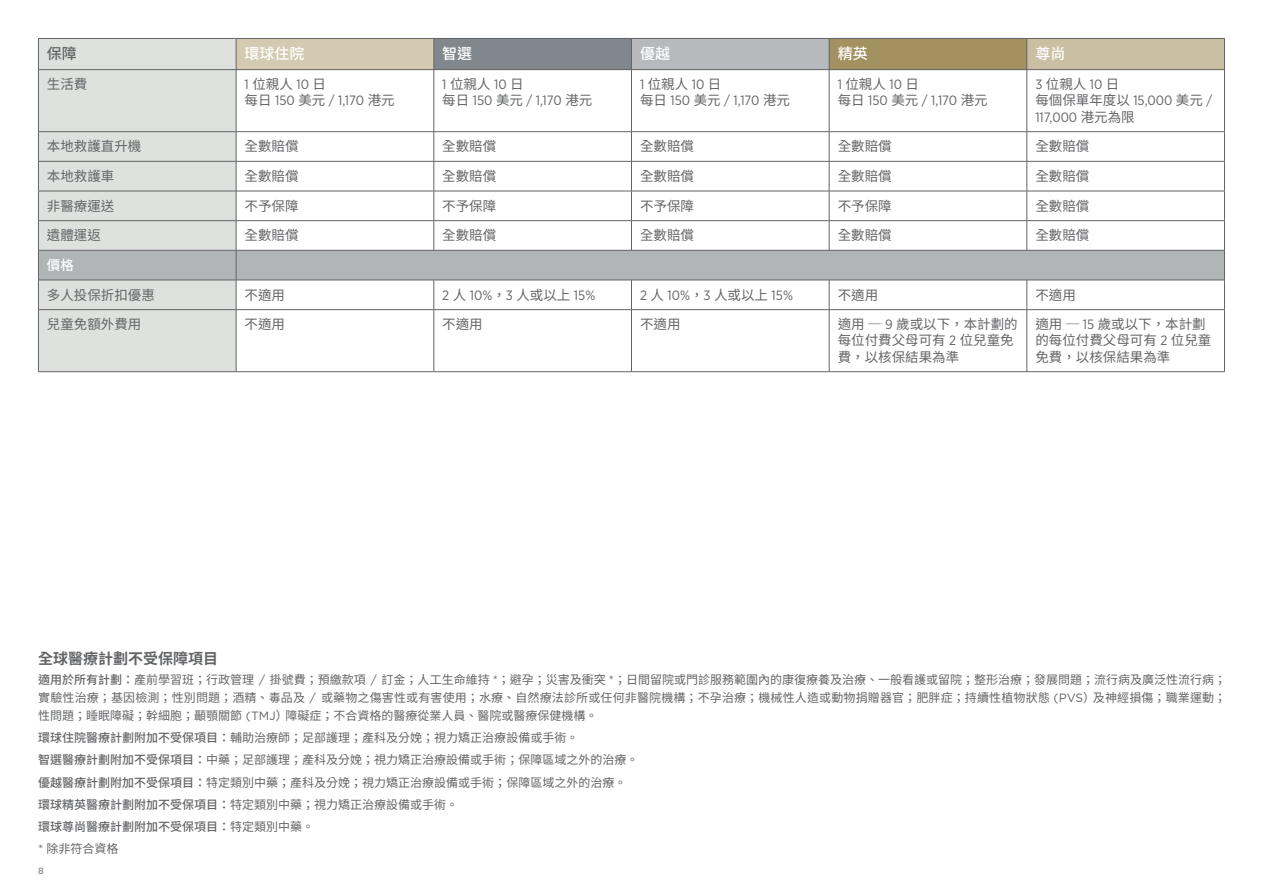
<style>
.page{position:relative;width:1263px;height:893px;background:#fff}
.page>*{position:absolute;margin:0;border:0;box-sizing:border-box;transform-origin:0 0}
.t1{font:500 15px "Noto Sans TC";color:#fff}
.t2{font:700 15px "Noto Sans TC";color:#636466}
.t3{font:500 15px "Noto Sans TC";color:#636466}
.t4{font:13.5px/16.2px "Noto Sans TC";color:#636466}
.t5{font:13.5px "Gotham Narrow";color:#636466}
.t6{font:500 13.5px "Noto Sans TC";color:#fff}
.t7{font:12px/22.2px "Noto Sans TC";color:#636466;text-align:justify}
.t8{font:9px "Gotham";color:#636466}
.s1{font-family:"Gotham Narrow"}
.s2{font-family:"Noto Sans TC"}
.s3{font-weight:500}
.s4{font-family:"Gotham"}
</style>
<div class="page">
<div style="left:39px;top:39px;width:197px;height:332px;background:#dfe1df"></div>
<div style="left:236px;top:38px;width:198px;height:32px;background:#d4cab2"></div>
<div style="left:434px;top:38px;width:197px;height:32px;background:#81888d"></div>
<div style="left:631px;top:38px;width:198px;height:32px;background:#b7b9bc"></div>
<div style="left:829px;top:38px;width:198px;height:32px;background:#a39161"></div>
<div style="left:1027px;top:38px;width:197px;height:32px;background:#cbbfa3"></div>
<hr style="left:38px;top:38px;width:198px;height:1px;background:#636466">
<hr style="left:38px;top:39px;width:1px;height:30px;background:#636466">
<hr style="left:236px;top:38px;width:198px;height:1px;background:#636466">
<hr style="left:236px;top:39px;width:1px;height:30px;background:#636466">
<hr style="left:434px;top:38px;width:197px;height:1px;background:#636466">
<hr style="left:434px;top:39px;width:1px;height:30px;background:#636466">
<hr style="left:631px;top:38px;width:198px;height:1px;background:#636466">
<hr style="left:631px;top:39px;width:1px;height:30px;background:#636466">
<hr style="left:829px;top:38px;width:198px;height:1px;background:#636466">
<hr style="left:829px;top:39px;width:1px;height:30px;background:#636466">
<hr style="left:1027px;top:38px;width:198px;height:1px;background:#636466">
<hr style="left:1026px;top:39px;width:1px;height:30px;background:#636466">
<hr style="left:1224px;top:39px;width:1px;height:30px;background:#636466">
<hr style="left:38px;top:69px;width:198px;height:1px;background:#636466">
<hr style="left:236px;top:69px;width:198px;height:1px;background:#636466">
<hr style="left:434px;top:69px;width:197px;height:1px;background:#636466">
<hr style="left:631px;top:69px;width:198px;height:1px;background:#636466">
<hr style="left:829px;top:69px;width:198px;height:1px;background:#636466">
<hr style="left:1027px;top:69px;width:198px;height:1px;background:#636466">
<hr style="left:38px;top:70px;width:1px;height:61px;background:#636466">
<hr style="left:236px;top:70px;width:1px;height:61px;background:#636466">
<hr style="left:434px;top:70px;width:1px;height:61px;background:#636466">
<hr style="left:631px;top:70px;width:1px;height:61px;background:#636466">
<hr style="left:829px;top:70px;width:1px;height:61px;background:#636466">
<hr style="left:1026px;top:70px;width:1px;height:61px;background:#636466">
<hr style="left:1224px;top:70px;width:1px;height:61px;background:#636466">
<hr style="left:38px;top:131px;width:198px;height:1px;background:#636466">
<hr style="left:236px;top:131px;width:198px;height:1px;background:#636466">
<hr style="left:434px;top:131px;width:197px;height:1px;background:#636466">
<hr style="left:631px;top:131px;width:198px;height:1px;background:#636466">
<hr style="left:829px;top:131px;width:198px;height:1px;background:#636466">
<hr style="left:1027px;top:131px;width:198px;height:1px;background:#636466">
<svg style="left:38px;top:132px;width:1187px;height:177px"></svg>
<hr style="left:38px;top:309px;width:198px;height:1px;background:#636466">
<hr style="left:38px;top:310px;width:1px;height:61px;background:#636466">
<hr style="left:236px;top:309px;width:198px;height:1px;background:#636466">
<hr style="left:236px;top:310px;width:1px;height:61px;background:#636466">
<hr style="left:434px;top:309px;width:197px;height:1px;background:#636466">
<hr style="left:434px;top:310px;width:1px;height:61px;background:#636466">
<hr style="left:631px;top:309px;width:198px;height:1px;background:#636466">
<hr style="left:631px;top:310px;width:1px;height:61px;background:#636466">
<hr style="left:829px;top:309px;width:198px;height:1px;background:#636466">
<hr style="left:829px;top:310px;width:1px;height:61px;background:#636466">
<hr style="left:1027px;top:309px;width:198px;height:1px;background:#636466">
<hr style="left:1026px;top:310px;width:1px;height:61px;background:#636466">
<hr style="left:1224px;top:310px;width:1px;height:61px;background:#636466">
<hr style="left:38px;top:371px;width:198px;height:1px;background:#636466">
<hr style="left:236px;top:371px;width:198px;height:1px;background:#636466">
<hr style="left:434px;top:371px;width:197px;height:1px;background:#636466">
<hr style="left:631px;top:371px;width:198px;height:1px;background:#636466">
<hr style="left:829px;top:371px;width:198px;height:1px;background:#636466">
<hr style="left:1027px;top:371px;width:198px;height:1px;background:#636466">
<p class="t3" style="left:47px;top:45px;width:31px">保障</p>
<p class="t1" style="left:245px;top:45px;width:61px">環球住院</p>
<p class="t1" style="left:442px;top:45px;width:31px">智選</p>
<p class="t1" style="left:640px;top:45px;width:31px">優越</p>
<p class="t1" style="left:838px;top:45px;width:31px">精英</p>
<p class="t1" style="left:1035px;top:45px;width:31px">尊尚</p>
<p class="t4" style="left:47px;top:76px;width:42px">生活費</p>
<p class="t4" style="left:245px;top:76px;width:83px"><span class="s1">1</span> 位親人 <span class="s1">10</span> 日</p>
<p class="t5" style="left:245px;top:92px;width:152px"><span class="s2">每日</span> 150 <span class="s2">美元</span> / 1,170 <span class="s2">港元</span></p>
<p class="t4" style="left:442px;top:76px;width:83px"><span class="s1">1</span> 位親人 <span class="s1">10</span> 日</p>
<p class="t5" style="left:442px;top:92px;width:152px"><span class="s2">每日</span> 150 <span class="s2">美元</span> / 1,170 <span class="s2">港元</span></p>
<p class="t4" style="left:640px;top:76px;width:83px"><span class="s1">1</span> 位親人 <span class="s1">10</span> 日</p>
<p class="t5" style="left:640px;top:92px;width:152px"><span class="s2">每日</span> 150 <span class="s2">美元</span> / 1,170 <span class="s2">港元</span></p>
<p class="t4" style="left:838px;top:76px;width:83px"><span class="s1">1</span> 位親人 <span class="s1">10</span> 日</p>
<p class="t5" style="left:838px;top:92px;width:152px"><span class="s2">每日</span> 150 <span class="s2">美元</span> / 1,170 <span class="s2">港元</span></p>
<p class="t4" style="left:1035px;top:76px;width:178px"><span class="s1">3</span> 位親人 <span class="s1">10</span> 日<br>每個保單年度以 <span class="s1">15,000</span> 美元 <span class="s1">/</span></p>
<p class="t5" style="left:1035px;top:108px;width:101px">117,000 <span class="s2">港元為限</span></p>
<p class="t4" style="left:47px;top:138px;width:96px">本地救護直升機</p>
<p class="t4" style="left:245px;top:138px;width:55px">全數賠償</p>
<p class="t4" style="left:442px;top:138px;width:55px">全數賠償</p>
<p class="t4" style="left:640px;top:138px;width:55px">全數賠償</p>
<p class="t4" style="left:838px;top:138px;width:55px">全數賠償</p>
<p class="t4" style="left:1035px;top:138px;width:55px">全數賠償</p>
<p class="t4" style="left:47px;top:168px;width:69px">本地救護車</p>
<p class="t4" style="left:245px;top:168px;width:55px">全數賠償</p>
<p class="t4" style="left:442px;top:168px;width:55px">全數賠償</p>
<p class="t4" style="left:640px;top:168px;width:55px">全數賠償</p>
<p class="t4" style="left:838px;top:168px;width:55px">全數賠償</p>
<p class="t4" style="left:1035px;top:168px;width:55px">全數賠償</p>
<p class="t4" style="left:47px;top:198px;width:69px">非醫療運送</p>
<p class="t4" style="left:245px;top:198px;width:55px">不予保障</p>
<p class="t4" style="left:442px;top:198px;width:55px">不予保障</p>
<p class="t4" style="left:640px;top:198px;width:55px">不予保障</p>
<p class="t4" style="left:838px;top:198px;width:55px">不予保障</p>
<p class="t4" style="left:1035px;top:198px;width:55px">全數賠償</p>
<p class="t4" style="left:47px;top:227px;width:55px">遺體運返</p>
<p class="t4" style="left:245px;top:227px;width:55px">全數賠償</p>
<p class="t4" style="left:442px;top:227px;width:55px">全數賠償</p>
<p class="t4" style="left:640px;top:227px;width:55px">全數賠償</p>
<p class="t4" style="left:838px;top:227px;width:55px">全數賠償</p>
<p class="t4" style="left:1035px;top:227px;width:55px">全數賠償</p>
<p class="t6" style="left:47px;top:257px;width:28px">價格</p>
<p class="t4" style="left:47px;top:287px;width:109px">多人投保折扣優惠</p>
<p class="t4" style="left:245px;top:287px;width:42px">不適用</p>
<p class="t5" style="left:442px;top:286px;width:154px">2 <span class="s2">人</span> 10%<span class="s2">，</span>3 <span class="s2">人或以上</span> 15%</p>
<p class="t5" style="left:640px;top:286px;width:154px">2 <span class="s2">人</span> 10%<span class="s2">，</span>3 <span class="s2">人或以上</span> 15%</p>
<p class="t4" style="left:838px;top:287px;width:42px">不適用</p>
<p class="t4" style="left:1035px;top:287px;width:42px">不適用</p>
<p class="t4" style="left:47px;top:316px;width:96px">兒童免額外費用</p>
<p class="t4" style="left:245px;top:316px;width:42px">不適用</p>
<p class="t4" style="left:442px;top:316px;width:42px">不適用</p>
<p class="t4" style="left:640px;top:316px;width:42px">不適用</p>
<p class="t4" style="left:838px;top:316px;width:182px">適用 ─ <span class="s1">9</span> 歲或以下，本計劃的每位付費父母可有 <span class="s1">2</span> 位兒童免費，以核保結果為準</p>
<p class="t4" style="left:1035px;top:316px;width:178px">適用 ─ <span class="s1">15</span> 歲或以下，本計劃的每位付費父母可有 <span class="s1">2</span> 位兒童免費，以核保結果為準</p>
<p class="t2" style="left:38px;top:650px;width:181px">全球醫療計劃不受保障項目</p>
<p class="t7" style="left:38px;top:671px;width:1189px;line-height:18px"><span class="s3">適用於所有計劃：</span>產前學習班；行政管理 <span class="s4">/</span> 掛號費；預繳款項 <span class="s4">/</span> 訂金；人工生命維持 <span class="s4">*</span>；避孕；災害及衝突 <span class="s4">*</span>；日間留院或門診服務範圍內的康復療養及治療、一般看護或留院；整形治療；發展問題；流行病及廣泛性流行病；實驗性治療；基因檢測；性別問題；酒精、毒品及 <span class="s4">/</span> 或藥物之傷害性或有害使用；水療、自然療法診所或任何非醫院機構；不孕治療；機械性人造或動物捐贈器官；肥胖症；持續性植物狀態 <span class="s4">(PVS</span>）及神經損傷；職業運動；性問題；睡眠障礙；幹細胞；顳顎關節 <span class="s4">(TMJ</span>）障礙症；不合資格的醫療從業人員、醫院或醫療保健機構。</p>
<p class="t7" style="left:38px;top:727px;width:601px;text-align:left"><span class="s3">環球住院醫療計劃附加不受保項目：</span>輔助治療師；足部護理；產科及分娩；視力矯正治療設備或手術。<br><span class="s3">智選醫療計劃附加不受保項目：</span>中藥；足部護理；產科及分娩；視力矯正治療設備或手術；保障區域之外的治療。<span class="s3">優越醫療計劃附加不受保項目：</span>特定類別中藥；產科及分娩；視力矯正治療設備或手術；保障區域之外的治療。<span class="s3">環球精英醫療計劃附加不受保項目：</span>特定類別中藥；視力矯正治療設備或手術。<br><span class="s3">環球尊尚醫療計劃附加不受保項目：</span>特定類別中藥。<br><span class="s4">*</span> 除非符合資格</p>
<p class="t8" style="left:38px;top:865px;width:7px">8</p>
</div>
